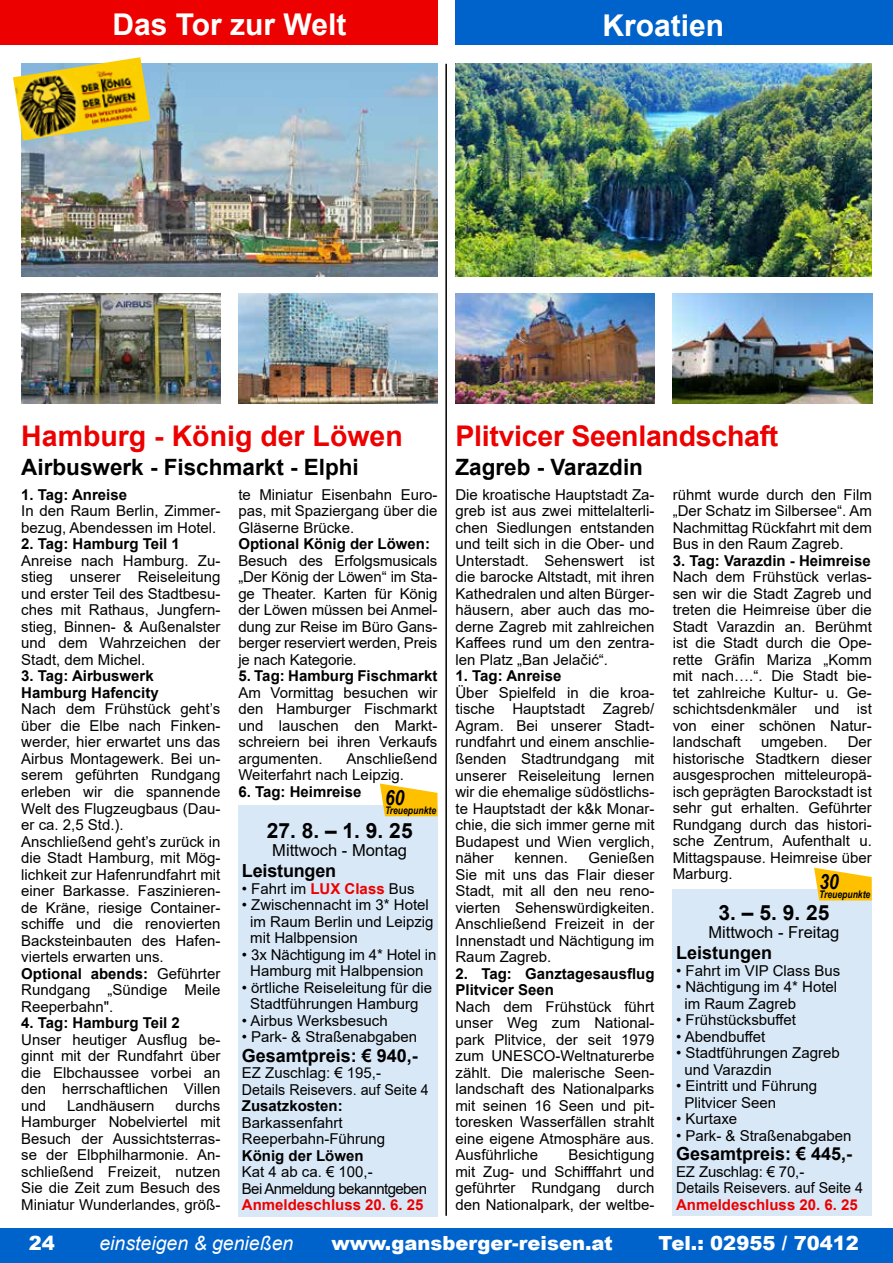
<style>
.page{position:relative;width:893px;height:1263px;background:#fff}
.page>*{position:absolute;margin:0;border:0;box-sizing:border-box;transform-origin:0 0}
.t1{font:700 30px "Arial";color:#fffffd}
.t2{font:700 30px "Arial";color:#fff}
.t3{font:700 28.5px "Arial";letter-spacing:-.01em;color:#ec0000}
.t4{font:700 22.5px "Arial";color:#000}
.t5{font:700 21px "Arial";color:#000}
.t6{font:900 19.5px "Arial";color:#fff}
.t7{font:italic 19.5px "Arial";color:#fff}
.t8{font:700 18px "Arial";color:#000}
.t9{font:16.5px "Arial";color:#000}
.t10{font:15px/16.5px "Arial";color:#000;text-align:justify}
.t11{font:700 15px/16.5px "Arial";color:#000}
.t12{font:700 15px "Arial";color:#ec0000}
.t13{font:15px/16.5px "Arial";letter-spacing:-.04em;color:#000}
.t14{font:italic 700 10.5px "Arial Narrow";color:#000}
.s1{font-weight:700}
.s2{font-weight:700;color:#ec0000}
</style>
<div class="page">
<hr style="left:445px;top:64px;width:2px;height:1152px;background:#000">
<div style="left:0;top:1229px;width:893px;height:34px;background:#0063cb"></div>
<div style="left:455px;top:0;width:438px;height:45px;background:#0063cb"></div>
<div style="left:673px;top:890px;width:199px;height:326px;background:#d9e8f7"></div>
<img style="left:673px;top:293px;width:199px;height:111px">
<img style="left:456px;top:64px;width:416px;height:212px">
<img style="left:456px;top:293px;width:199px;height:111px">
<svg style="left:814px;top:868px;width:58px;height:32px"></svg>
<div style="left:0;top:0;width:437px;height:45px;background:#ec0000"></div>
<img style="left:21px;top:64px;width:416px;height:212px">
<div style="left:238px;top:805px;width:199px;height:411px;background:#d9e8f7"></div>
<svg style="left:380px;top:783px;width:57px;height:33px"></svg>
<img style="left:238px;top:293px;width:199px;height:111px">
<img style="left:21px;top:293px;width:199px;height:111px">
<img style="left:13px;top:57px;width:137px;height:84px">
<h1 class="t1" style="left:112px;top:4px;width:235px">Das Tor zur Welt</h1>
<h1 class="t2" style="left:603px;top:4px;width:123px">Kroatien</h1>
<h2 class="t3" style="left:21px;top:416px;width:383px">Hamburg - König der Löwen</h2>
<h3 class="t4" style="left:21px;top:451px;width:339px">Airbuswerk - Fischmarkt - Elphi</h3>
<p class="t11" style="left:21px;top:487px;width:107px">1. Tag: Anreise</p>
<p class="t10" style="left:21px;top:503px;width:201px">In den Raum Berlin, Zimmer&shy;bezug, Abendessen im Hotel.</p>
<p class="t11" style="left:21px;top:536px;width:160px">2. Tag: Hamburg Teil 1</p>
<p class="t10" style="left:21px;top:552px;width:201px">Anreise nach Hamburg. Zu&shy;stieg unserer Reiseleitung und erster Teil des Stadtbesu&shy;ches mit Rathaus, Jungfern&shy;stieg, Binnen- &amp; Außenalster und dem Wahrzeichen der Stadt, dem Michel.</p>
<p class="t11" style="left:21px;top:668px;width:139px">3. Tag: Airbuswerk<br>Hamburg Hafencity</p>
<p class="t10" style="left:21px;top:701px;width:201px;text-align:left">Nach dem Frühstück geht’s über die Elbe nach Finken&shy;werder, hier erwartet uns das<br>Airbus Montagewerk. Bei un&shy;serem geführten Rundgang erleben wir die spannende<br>Welt des Flugzeugbaus (Dau&shy;er ca. 2,5 Std.).<br>Anschließend geht’s zurück in die Stadt Hamburg, mit Mög&shy;lichkeit zur Hafenrundfahrt mit einer Barkasse. Faszinieren&shy;de Kräne, riesige Container&shy;schiffe und die renovierten<br>Backsteinbauten des Hafen&shy;viertels erwarten uns.<br><span class="s1">Optional abends:</span> Geführter<br>Rundgang „Sündige Meile<br>Reeperbahn".</p>
<p class="t11" style="left:21px;top:1015px;width:160px">4. Tag: Hamburg Teil 2</p>
<p class="t10" style="left:21px;top:1031px;width:201px">Unser heutiger Ausflug be&shy;ginnt mit der Rundfahrt über die Elbchaussee vorbei an den herrschaftlichen Villen und</p>
<p class="t10" style="left:67px;top:1097px;width:89px">Landhäusern</p>
<p class="t10" style="left:21px;top:1097px;width:201px;text-indent:154px">durchs Hamburger Nobelviertel mit Besuch der Aussichtsterras&shy;se der Elbphilharmonie. An&shy;schließend Freizeit, nutzen Sie die Zeit zum Besuch des Miniatur Wunderlandes, größ-</p>
<p class="t10" style="left:238px;top:486px;width:201px">te Miniatur Eisenbahn Euro&shy;pas, mit Spaziergang über die Gläserne Brücke.</p>
<p class="t11" style="left:238px;top:536px;width:193px">Optional König der Löwen:</p>
<p class="t10" style="left:238px;top:552px;width:201px">Besuch des Erfolgsmusicals „Der König der Löwen“ im Sta&shy;ge Theater. Karten für König der Löwen müssen bei Anmel&shy;dung zur Reise im Büro Gans&shy;berger reserviert werden, Preis je nach Kategorie.</p>
<p class="t11" style="left:238px;top:668px;width:201px">5. Tag: Hamburg Fischmarkt</p>
<p class="t10" style="left:238px;top:684px;width:201px">Am Vormittag besuchen wir den Hamburger Fischmarkt und lauschen den Markt&shy;schreiern bei ihren Verkaufs argumenten.</p>
<p class="t10" style="left:238px;top:750px;width:201px;text-indent:108px">Anschließend<br>Weiterfahrt nach Leipzig.</p>
<p class="t11" style="left:238px;top:784px;width:125px">6. Tag: Heimreise</p>
<p class="t14" style="left:385px;top:802px;width:53px"><sup>60</sup>Treuepunkte</p>
<h3 class="t5" style="left:267px;top:816px;width:147px">27. 8. – 1. 9. 25</h3>
<p class="t9" style="left:272px;top:839px;width:136px">Mittwoch - Montag</p>
<p class="t8" style="left:242px;top:858px;width:96px">Leistungen</p>
<p class="t10" style="left:242px;top:880px;width:174px">• Fahrt im <span class="s2">LUX Class</span> Bus</p>
<p class="t10" style="left:250px;top:896px;width:185px;text-align:left;text-indent:-8px">• Zwischennacht im 3* Hotel im Raum Berlin und Leipzig mit Halbpension</p>
<p class="t10" style="left:242px;top:946px;width:196px;text-align:center">• 3x Nächtigung im 4* Hotel in<br>Hamburg mit Halbpension</p>
<p class="t10" style="left:242px;top:979px;width:192px;text-align:center">• örtliche Reiseleitung für die<br>Stadtführungen Hamburg</p>
<p class="t10" style="left:242px;top:1012px;width:147px">• Airbus Werksbesuch</p>
<p class="t10" style="left:242px;top:1028px;width:177px">• Park- &amp; Straßenabgaben</p>
<p class="t8" style="left:242px;top:1043px;width:178px">Gesamtpreis: € 940,-</p>
<p class="t10" style="left:242px;top:1064px;width:188px">EZ Zuschlag: € 195,-<br>Details Reisevers. auf Seite 4</p>
<p class="t11" style="left:242px;top:1098px;width:102px">Zusatzkosten:</p>
<p class="t10" style="left:242px;top:1114px;width:145px">Barkassenfahrt<br>Reeperbahn-Führung</p>
<p class="t11" style="left:242px;top:1147px;width:123px">König der Löwen</p>
<p class="t13" style="left:242px;top:1163px;width:187px">Kat 4 ab ca. € 100,-<br>Bei Anmeldung bekanntgeben</p>
<p class="t12" style="left:242px;top:1194px;width:183px">Anmeldeschluss 20. 6. 25</p>
<h2 class="t3" style="left:455px;top:416px;width:324px">Plitvicer Seenlandschaft</h2>
<h3 class="t4" style="left:455px;top:451px;width:189px">Zagreb - Varazdin</h3>
<p class="t10" style="left:455px;top:486px;width:200px">Die kroatische Hauptstadt Za&shy;greb ist aus zwei mittelalterli&shy;chen Siedlungen entstanden und teilt sich in die Ober- und Unterstadt. Sehenswert ist die barocke Altstadt, mit ihren Kathedralen und alten Bürger&shy;häusern, aber auch das mo&shy;derne Zagreb mit zahlreichen Kaffees rund um den zentra&shy;len Platz „Ban Jelačić“.</p>
<p class="t11" style="left:455px;top:668px;width:107px">1. Tag: Anreise</p>
<p class="t10" style="left:455px;top:684px;width:200px">Über Spielfeld in die kroa&shy;tische Hauptstadt Zagreb/ Agram. Bei unserer Stadt&shy;rundfahrt und einem anschlie&shy;ßenden Stadtrundgang mit unserer Reiseleitung lernen wir die ehemalige südöstlichs&shy;te Hauptstadt der k&amp;k Monar&shy;chie, die sich immer gerne mit Budapest und Wien verglich, näher</p>
<p class="t10" style="left:455px;top:849px;width:200px;text-indent:133px">Genießen Sie mit uns das Flair dieser Stadt, mit all den neu reno&shy;vierten Sehenswürdigkeiten.<br>Anschließend Freizeit in der Innenstadt und Nächtigung im Raum Zagreb.</p>
<p class="t11" style="left:455px;top:965px;width:200px">2. Tag: Ganztagesausflug<br>Plitvicer Seen</p>
<p class="t10" style="left:455px;top:998px;width:200px">Nach dem Frühstück führt unser Weg zum National&shy;park Plitvice, der seit 1979 zum UNESCO-Weltnaturerbe zählt. Die malerische Seen&shy;landschaft des Nationalparks mit seinen 16 Seen und pit&shy;toresken Wasserfällen strahlt eine eigene Atmosphäre aus.<br>Ausführliche</p>
<p class="t10" style="left:515px;top:849px;width:55px">kennen.</p>
<p class="t10" style="left:455px;top:1146px;width:200px;text-indent:113px">Besichtigung mit Zug- und Schifffahrt und geführter Rundgang durch den Nationalpark, der weltbe-</p>
<p class="t10" style="left:673px;top:486px;width:201px">rühmt wurde durch den Film „Der Schatz im Silbersee“. Am Nachmittag Rückfahrt mit dem Bus in den Raum Zagreb.</p>
<p class="t11" style="left:673px;top:552px;width:200px">3. Tag: Varazdin - Heimreise</p>
<p class="t10" style="left:673px;top:568px;width:201px">Nach dem Frühstück verlas&shy;sen wir die Stadt Zagreb und treten die Heimreise über die Stadt Varazdin an. Berühmt ist die Stadt durch die Ope&shy;rette Gräfin Mariza „Komm mit nach….“. Die Stadt bie&shy;tet zahlreiche Kultur- u. Ge&shy;schichtsdenkmäler und ist von einer schönen Natur&shy;landschaft</p>
<p class="t10" style="left:673px;top:733px;width:201px;text-indent:175px">Der historische Stadtkern dieser ausgesprochen mitteleuropä&shy;isch geprägten Barockstadt ist sehr gut erhalten. Geführter Rundgang durch das histori&shy;sche Zentrum, Aufenthalt u.<br>Mittagspause. Heimreise über Marburg.</p>
<p class="t10" style="left:761px;top:733px;width:68px">umgeben.</p>
<p class="t14" style="left:819px;top:886px;width:53px"><sup>30</sup>Treuepunkte</p>
<h3 class="t5" style="left:718px;top:898px;width:112px">3. – 5. 9. 25</h3>
<p class="t9" style="left:708px;top:921px;width:133px">Mittwoch - Freitag</p>
<p class="t8" style="left:676px;top:940px;width:98px">Leistungen</p>
<p class="t10" style="left:676px;top:962px;width:166px">• Fahrt im VIP Class Bus</p>
<p class="t10" style="left:684px;top:979px;width:154px;text-indent:-8px">• Nächtigung im 4* Hotel im Raum Zagreb</p>
<p class="t10" style="left:676px;top:1012px;width:121px">• Frühstücksbuffet</p>
<p class="t10" style="left:676px;top:1028px;width:91px">• Abendbuffet</p>
<p class="t10" style="left:684px;top:1045px;width:157px;text-indent:-8px">• Stadtführungen Zagreb und Varazdin</p>
<p class="t10" style="left:684px;top:1078px;width:134px;text-indent:-8px">• Eintritt und Führung<br>Plitvicer Seen</p>
<p class="t10" style="left:676px;top:1111px;width:63px">• Kurtaxe</p>
<p class="t10" style="left:676px;top:1127px;width:177px">• Park- &amp; Straßenabgaben</p>
<p class="t8" style="left:676px;top:1141px;width:178px">Gesamtpreis: € 445,-</p>
<p class="t10" style="left:676px;top:1163px;width:188px">EZ Zuschlag: € 70,-<br>Details Reisevers. auf Seite 4</p>
<p class="t12" style="left:676px;top:1194px;width:183px">Anmeldeschluss 20. 6. 25</p>
<h3 class="t6" style="left:29px;top:1229px;width:28px">24</h3>
<h3 class="t7" style="left:99px;top:1231px;width:196px">einsteigen &amp; genießen</h3>
<h3 class="t6" style="left:331px;top:1229px;width:283px">www.gansberger-reisen.at</h3>
<h3 class="t6" style="left:658px;top:1229px;width:202px">Tel.: 02955 / 70412</h3>
</div>
